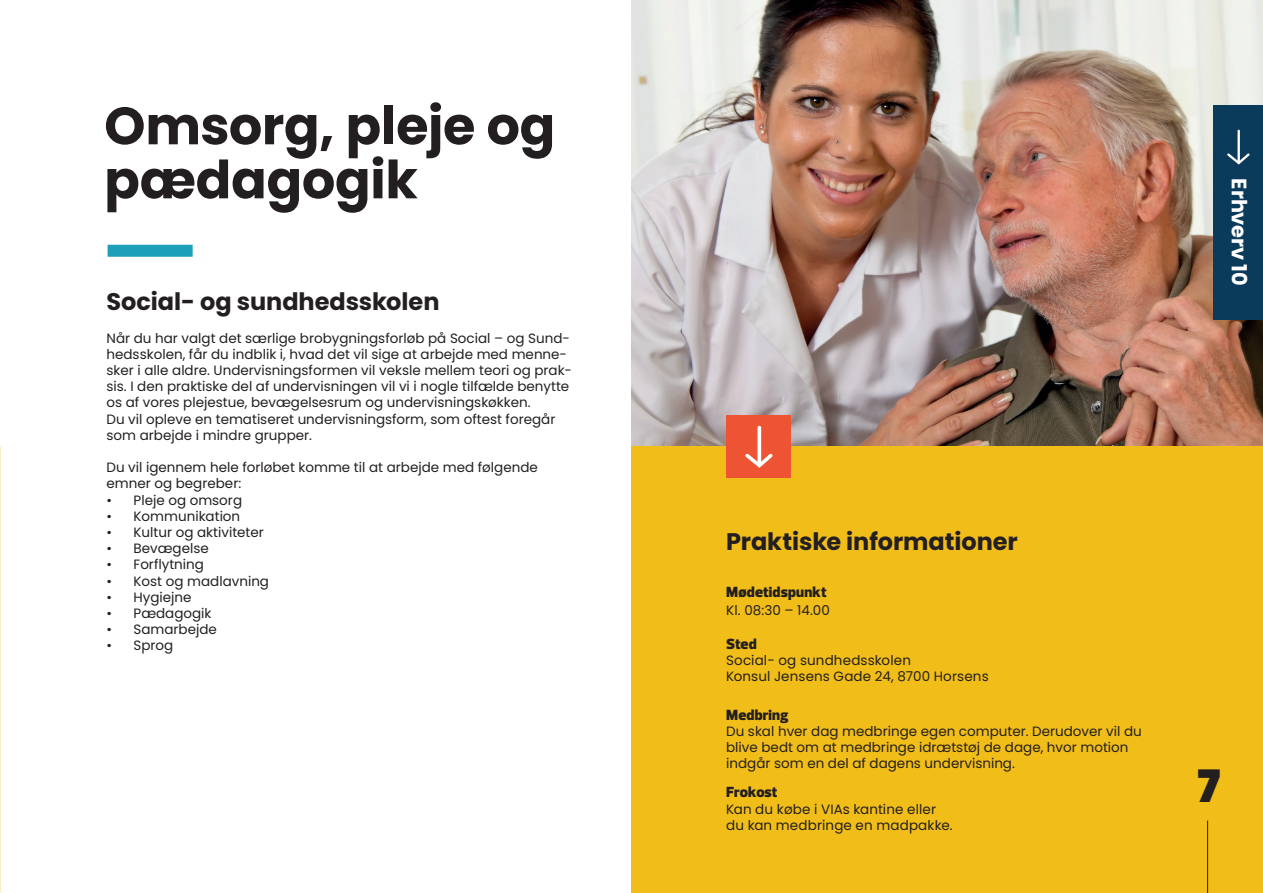
<style>
.page{position:relative;width:1263px;height:893px;background:#fff}
.page>*{position:absolute;margin:0;border:0;box-sizing:border-box;transform-origin:0 0}
.brødtekst{font:700 52.5px/54px "Poppins";letter-spacing:-.005em;color:#231f20}
.t1{font:900 44.55px "Poppins";color:#231f20}
.brødtekst-2{font:700 24px "Poppins";letter-spacing:-.005em;color:#231f20}
.brødtekst-3{font:700 20.85px "Poppins";color:#fff}
.brødtekst-4{font:900 15px "Prelo";letter-spacing:.01em;color:#231f20}
.brødtekst-5{font:13.5px/16.2px "Poppins";color:#231f20}
</style>
<div class="page">
<img style="left:631px;top:0;width:632px;height:446px">
<div style="left:108px;top:245px;width:85px;height:12px;background:#1d9fba"></div>
<div style="left:631px;top:446px;width:632px;height:447px;background:#f1bd19"></div>
<div style="left:727px;top:415px;width:64px;height:63px;background:#ee5433"></div>
<svg style="left:757px;top:427px;width:4px;height:23px"></svg>
<svg style="left:745px;top:450px;width:28px;height:18px"></svg>
<div style="left:1213px;top:105px;width:50px;height:215px;background:#0b3b5b"></div>
<hr style="left:1237px;top:131px;width:3px;height:30px;background:#fff">
<svg style="left:1227px;top:151px;width:23px;height:14px"></svg>
<hr style="left:1207px;top:820px;width:1px;height:73px;background:#231f20">
<p class="brødtekst" style="left:104px;top:99px;width:453px">Omsorg, pleje og pædagogik</p>
<p class="brødtekst-2" style="left:107px;top:288px;width:334px">Social- og sundhedsskolen</p>
<p class="brødtekst-5" style="left:107px;top:330px;width:467px">Når du har valgt det særlige brobygningsforløb på Social – og Sund&shy;hedsskolen, får du indblik i, hvad det vil sige at arbejde med menne&shy;sker i alle aldre. Undervisningsformen vil veksle mellem teori og prak&shy;sis. I den praktiske del af undervisningen vil vi i nogle tilfælde benytte os af vores plejestue, bevægelsesrum og undervisningskøkken.</p>
<p class="brødtekst-5" style="left:107px;top:411px;width:450px">Du vil opleve en tematiseret undervisningsform, som oftest foregår som arbejde i mindre grupper.</p>
<p class="brødtekst-5" style="left:107px;top:459px;width:433px">Du vil igennem hele forløbet komme til at arbejde med følgende emner og begreber:</p>
<p class="brødtekst-5" style="left:107px;top:492px;width:137px">• Pleje og omsorg</p>
<p class="brødtekst-5" style="left:107px;top:508px;width:135px">• Kommunikation</p>
<p class="brødtekst-5" style="left:107px;top:524px;width:159px">• Kultur og aktiviteter</p>
<p class="brødtekst-5" style="left:107px;top:540px;width:104px">• Bevægelse</p>
<p class="brødtekst-5" style="left:107px;top:557px;width:99px">• Forflytning</p>
<p class="brødtekst-5" style="left:107px;top:573px;width:164px">• Kost og madlavning</p>
<p class="brødtekst-5" style="left:107px;top:589px;width:87px">• Hygiejne</p>
<p class="brødtekst-5" style="left:107px;top:605px;width:107px">• Pædagogik</p>
<p class="brødtekst-5" style="left:107px;top:621px;width:112px">• Samarbejde</p>
<p class="brødtekst-5" style="left:107px;top:638px;width:68px">• Sprog</p>
<p class="brødtekst-3" style="left:1251px;top:178px;width:109px;rotate:90deg">Erhverv 10</p>
<p class="brødtekst-2" style="left:726px;top:527px;width:293px">Praktiske informationer</p>
<p class="brødtekst-4" style="left:726px;top:582px;width:102px">Mødetidspunkt</p>
<p class="brødtekst-5" style="left:726px;top:602px;width:105px">Kl. 08:30 – 14.00</p>
<p class="brødtekst-4" style="left:726px;top:635px;width:32px">Sted</p>
<p class="brødtekst-5" style="left:726px;top:652px;width:264px">Social- og sundhedsskolen<br>Konsul Jensens Gade 24, 8700 Horsens</p>
<p class="brødtekst-4" style="left:726px;top:705px;width:64px">Medbring</p>
<p class="brødtekst-5" style="left:726px;top:723px;width:417px">Du skal hver dag medbringe egen computer. Derudover vil du blive bedt om at medbringe idrætstøj de dage, hvor motion indgår som en del af dagens undervisning.</p>
<p class="brødtekst-4" style="left:726px;top:783px;width:53px">Frokost</p>
<p class="brødtekst-5" style="left:726px;top:801px;width:228px">Kan du købe i VIAs kantine eller du kan medbringe en madpakke.</p>
<p class="t1" style="left:1197px;top:760px;width:24px">7</p>
</div>
